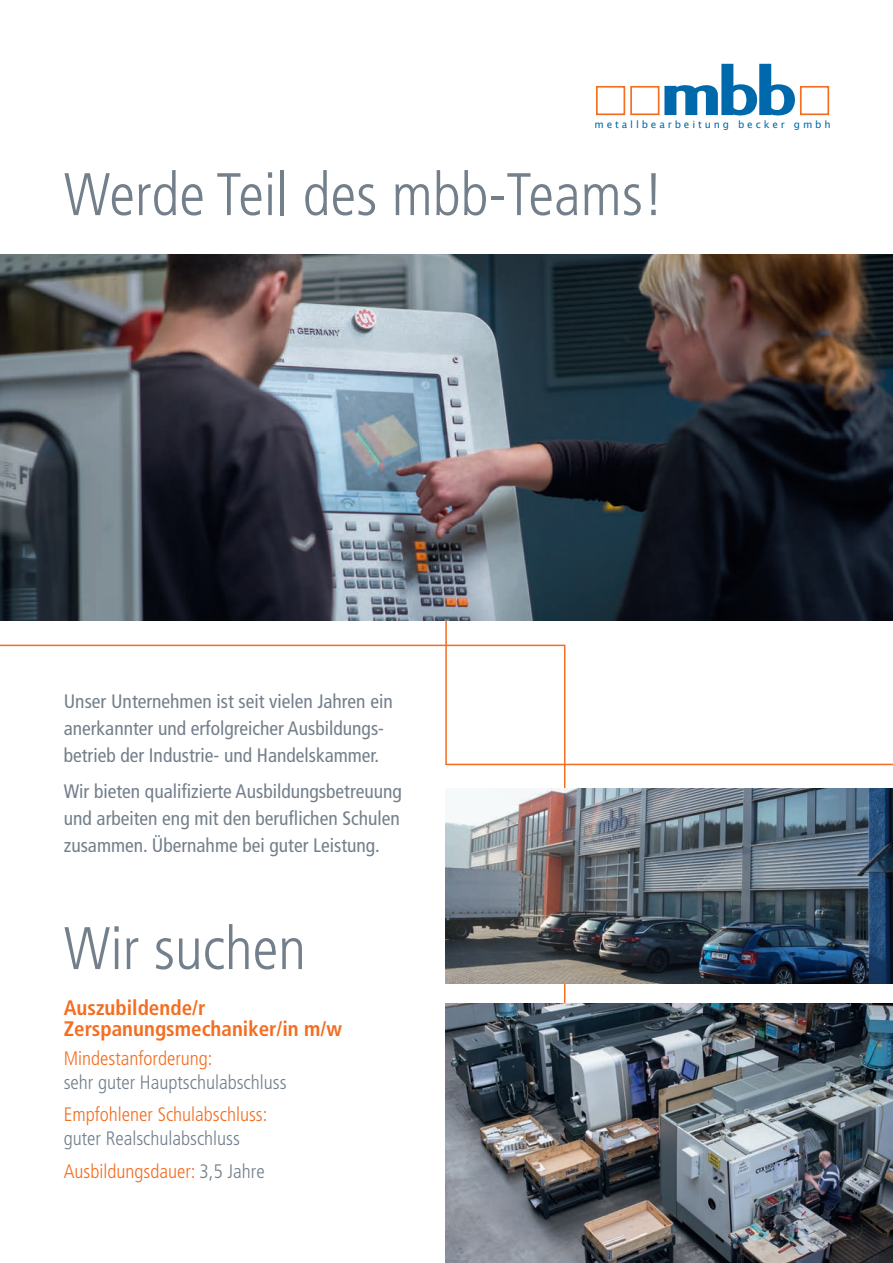
<style>
.page{position:relative;width:893px;height:1263px;background:#fff}
.page>*{position:absolute;margin:0;border:0;box-sizing:border-box;transform-origin:0 0}
.head{font:300 condensed 60px "Frutiger";color:#737f8b}
.copy_fett_orange{font:700 condensed 21px/21px "Frutiger";color:#f36e21}
.copy{font:condensed 19.5px/27px "Frutiger";color:#737f8b}
.copy-2{font:300 condensed 19.5px/24px "Frutiger";color:#f36e21}
.copy-3{font:300 condensed 19.5px/24px "Frutiger";color:#737f8b}
.t1{font:10.05px "Lucida Grande";letter-spacing:.285em;color:#0069ab}
.s1{color:#f36e21}
.s2{color:#737f8b}
</style>
<div class="page">
<svg style="left:445px;top:621px;width:448px;height:144px"></svg>
<svg style="left:0;top:645px;width:565px;height:358px"></svg>
<img style="left:0;top:254px;width:893px;height:367px">
<svg style="left:664px;top:64px;width:131px;height:52px"></svg>
<div style="left:596px;top:86px;width:29px;height:29px;border:2px solid #f36e21"></div>
<div style="left:630px;top:86px;width:29px;height:29px;border:2px solid #f36e21"></div>
<div style="left:800px;top:86px;width:29px;height:29px;border:2px solid #f36e21"></div>
<img style="left:445px;top:789px;width:448px;height:194px">
<img style="left:445px;top:1003px;width:448px;height:260px">
<p class="t1" style="left:594px;top:118px;width:238px">metallbearbeitung becker gmbh</p>
<p class="head" style="left:64px;top:160px;width:602px">Werde Teil des mbb-Teams!</p>
<p class="copy" style="left:64px;top:688px;width:330px">Unser Unternehmen ist seit vielen Jahren ein anerkannter und erfolgreicher Ausbildungs&shy;betrieb der Industrie- und Handelskammer.</p>
<p class="copy" style="left:64px;top:777px;width:340px;text-align:justify">Wir bieten qualifizierte Ausbildungsbetreuung und arbeiten eng mit den beruflichen Schulen zusammen. Übernahme bei guter Leistung.</p>
<p class="head" style="left:64px;top:914px;width:244px">Wir suchen</p>
<p class="copy_fett_orange" style="left:64px;top:997px;width:280px">Auszubildende/r<br>Zerspanungsmechaniker/in m/w</p>
<p class="copy-3" style="left:64px;top:1046px;width:224px"><span class="s1">Mindestanforderung:<br></span>sehr guter Hauptschulabschluss</p>
<p class="copy-2" style="left:64px;top:1103px;width:205px">Empfohlener Schulabschluss: <span class="s2">guter Realschulabschluss</span></p>
<p class="copy-2" style="left:64px;top:1159px;width:202px">Ausbildungsdauer: <span class="s2">3,5 Jahre</span></p>
</div>
